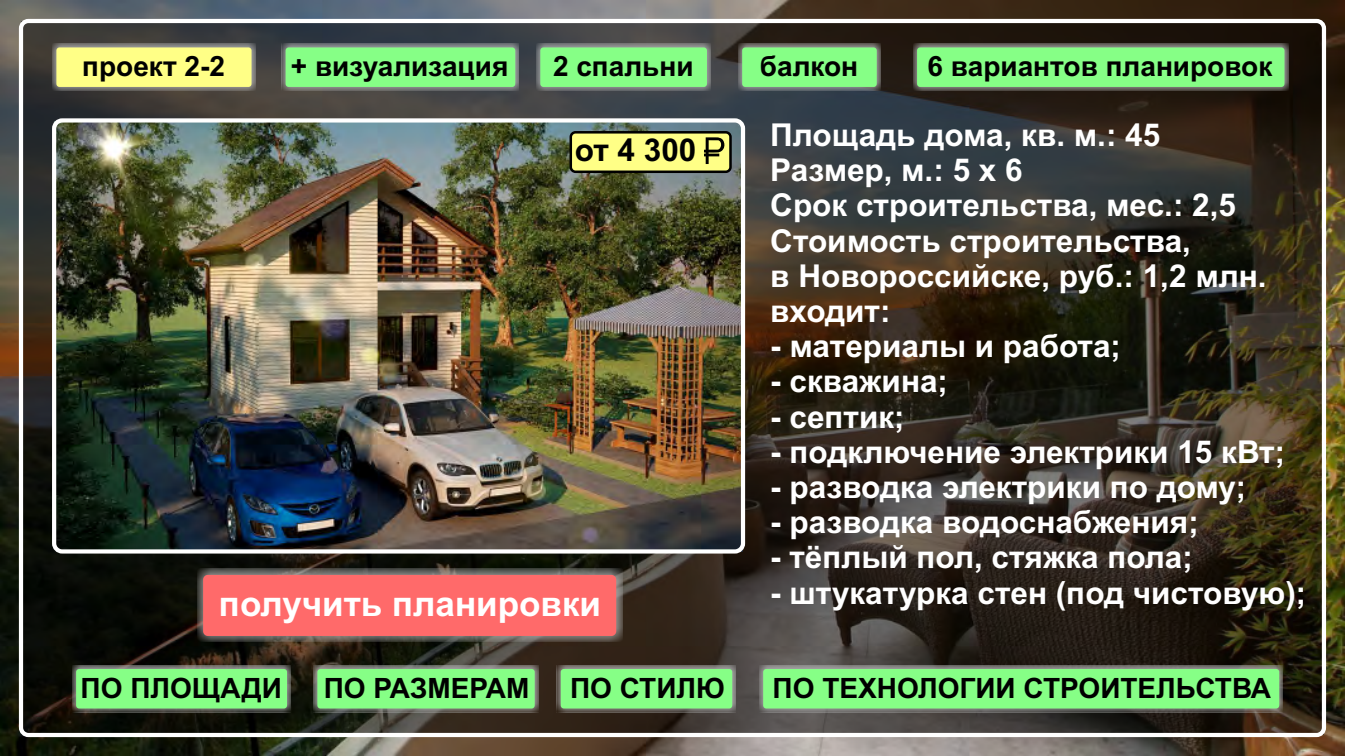
<style>
.page{position:relative;width:1345px;height:756px;background:#fff}
.page>*{position:absolute;margin:0;border:0;box-sizing:border-box;transform-origin:0 0}
.t1{font:700 35px "Arial";color:#fff}
.t2{font:700 31.5px/35.4px "Arial";color:#fff}
.t3{font:700 31.5px "Arial";color:#000}
.t4{font:700 28px "Arial";color:#000}
</style>
<div class="page">
<img style="left:0;top:0;width:1344px;height:756px">
<div style="left:21px;top:21px;width:1302px;height:714px;background:#000;opacity:.5"></div>
<div style="left:19px;top:19px;width:1306px;height:718px;border:4px solid #fff;border-radius:7px"></div>
<div style="left:72px;top:665px;width:219px;height:47px;background:#afb0b0;opacity:.98"></div>
<div style="left:76px;top:669px;width:211px;height:39px;background:#86ff86;border-radius:3px"></div>
<div style="left:313px;top:665px;width:225px;height:47px;background:#afb0b0;opacity:.98"></div>
<div style="left:317px;top:669px;width:217px;height:39px;background:#86ff86;border-radius:3px"></div>
<div style="left:759px;top:665px;width:523px;height:47px;background:#afb0b0;opacity:.98"></div>
<div style="left:763px;top:669px;width:515px;height:39px;background:#86ff86;border-radius:3px"></div>
<div style="left:556px;top:665px;width:180px;height:47px;background:#afb0b0;opacity:.98"></div>
<div style="left:560px;top:669px;width:172px;height:39px;background:#86ff86;border-radius:3px"></div>
<img style="left:57px;top:123px;width:683px;height:426px">
<div style="left:52px;top:118px;width:693px;height:436px;border:4px solid #fff;border-radius:8px"></div>
<div style="left:52px;top:44px;width:203px;height:47px;background:#afb0b0;opacity:.98"></div>
<div style="left:56px;top:47px;width:195px;height:40px;background:#ffff86;border-radius:3px"></div>
<div style="left:281px;top:44px;width:238px;height:47px;background:#afb0b0;opacity:.98"></div>
<div style="left:285px;top:47px;width:230px;height:40px;background:#86ff86;border-radius:3px"></div>
<div style="left:536px;top:44px;width:174px;height:47px;background:#afb0b0;opacity:.98"></div>
<div style="left:540px;top:47px;width:166px;height:40px;background:#86ff86;border-radius:3px"></div>
<div style="left:738px;top:44px;width:142px;height:47px;background:#afb0b0;opacity:.98"></div>
<div style="left:742px;top:47px;width:134px;height:40px;background:#86ff86;border-radius:3px"></div>
<div style="left:912px;top:44px;width:375px;height:47px;background:#afb0b0;opacity:.98"></div>
<div style="left:916px;top:47px;width:368px;height:40px;background:#86ff86;border-radius:3px"></div>
<div style="left:569px;top:131px;width:162px;height:42px;background:#ffff86;border:3px solid #000;border-radius:5px"></div>
<svg style="left:704px;top:137px;width:20px;height:27px"></svg>
<div style="left:197px;top:569px;width:425px;height:73px;background:#afb0b0;opacity:.98"></div>
<div style="left:203px;top:575px;width:413px;height:61px;background:#ff6a6a;border-radius:5px"></div>
<p class="t4" style="left:82px;top:56px;width:144px">проект 2-2</p>
<p class="t4" style="left:291px;top:56px;width:219px">+ визуализация</p>
<p class="t4" style="left:553px;top:56px;width:142px">2 спальни</p>
<p class="t4" style="left:759px;top:56px;width:100px">балкон</p>
<p class="t4" style="left:927px;top:56px;width:346px">6 вариантов планировок</p>
<p class="t3" style="left:574px;top:138px;width:123px">от 4 300</p>
<p class="t1" style="left:219px;top:591px;width:383px">получить планировки</p>
<p class="t2" style="left:770px;top:120px;width:497px">Площадь дома, кв. м.: 45<br>Размер, м.: 5 х 6<br>Срок строительства, мес.: 2,5<br>Стоимость строительства,<br>в Новороссийске, руб.: 1,2 млн. входит:</p>
<p class="t2" style="left:770px;top:331px;width:352px">- материалы и работа;</p>
<p class="t2" style="left:770px;top:367px;width:179px">- скважина;</p>
<p class="t2" style="left:770px;top:402px;width:136px">- септик;</p>
<p class="t2" style="left:770px;top:437px;width:516px">- подключение электрики 15 кВт;</p>
<p class="t2" style="left:770px;top:472px;width:477px">- разводка электрики по дому;</p>
<p class="t2" style="left:770px;top:507px;width:430px">- разводка водоснабжения;</p>
<p class="t2" style="left:770px;top:543px;width:424px">- тёплый пол, стяжка пола;</p>
<p class="t2" style="left:770px;top:578px;width:537px">- штукатурка стен (под чистовую);</p>
<p class="t4" style="left:81px;top:678px;width:203px">ПО ПЛОЩАДИ</p>
<p class="t4" style="left:324px;top:678px;width:207px">ПО РАЗМЕРАМ</p>
<p class="t4" style="left:570px;top:678px;width:156px">ПО СТИЛЮ</p>
<p class="t4" style="left:772px;top:678px;width:500px">ПО ТЕХНОЛОГИИ СТРОИТЕЛЬСТВА</p>
</div>
